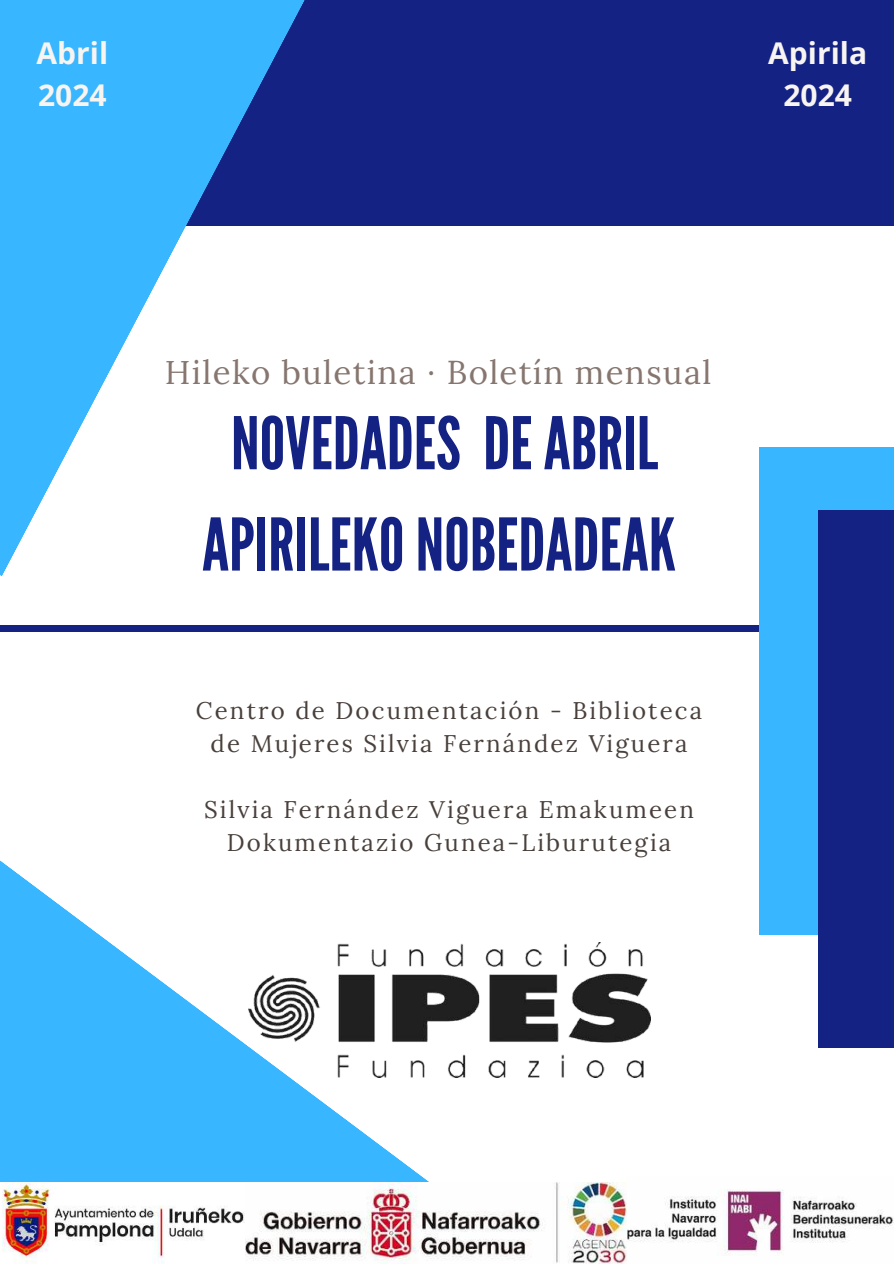
<style>
.page{position:relative;width:894px;height:1264px;background:#fff}
.page>*{position:absolute;margin:0;border:0;box-sizing:border-box;transform-origin:0 0}
.t1{font:72.3px/101.2px "League Gothic";color:#132283;text-align:center}
.t2{font:33px "Lora";letter-spacing:.04em;color:#86766f}
.t3{font:700 30px/41.7px "Open Sans";color:#f8f4f1}
.t4{font:24px/32.8px "Lora";letter-spacing:.09em;color:#49403c;text-align:center}
</style>
<div class="page">
<div style="left:0;top:625px;width:892px;height:6px;background:#132283"></div>
<svg style="left:0;top:860px;width:600px;height:322px"></svg>
<img style="left:626px;top:1182px;width:267px;height:79px">
<img style="left:2px;top:1182px;width:624px;height:81px">
<div style="left:0;top:0;width:893px;height:225px;background:#132283"></div>
<img style="left:248px;top:942px;width:402px;height:135px">
<svg style="left:0;top:0;width:308px;height:576px;fill:#38b6ff"></svg>
<div style="left:759px;top:447px;width:134px;height:488px;background:#38b6ff"></div>
<div style="left:817px;top:510px;width:76px;height:537px;background:#132283"></div>
<p class="t3" style="left:36px;top:31px;width:73px">Abril<br>2024</p>
<p class="t3" style="left:768px;top:31px;width:100px;text-align:center">Apirila<br>2024</p>
<h2 class="t2" style="left:165px;top:347px;width:548px">Hileko buletina · Boletín mensual</h2>
<h1 class="t1" style="left:202px;top:393px;width:475px">NOVEDADES DE ABRIL<br>APIRILEKO NOBEDADEAK</h1>
<p class="t4" style="left:196px;top:693px;width:507px">Centro de Documentación - Biblioteca de Mujeres Silvia Fernández Viguera</p>
<p class="t4" style="left:204px;top:791px;width:491px">Silvia Fernández Viguera Emakumeen<br>Dokumentazio Gunea-Liburutegia</p>
</div>
